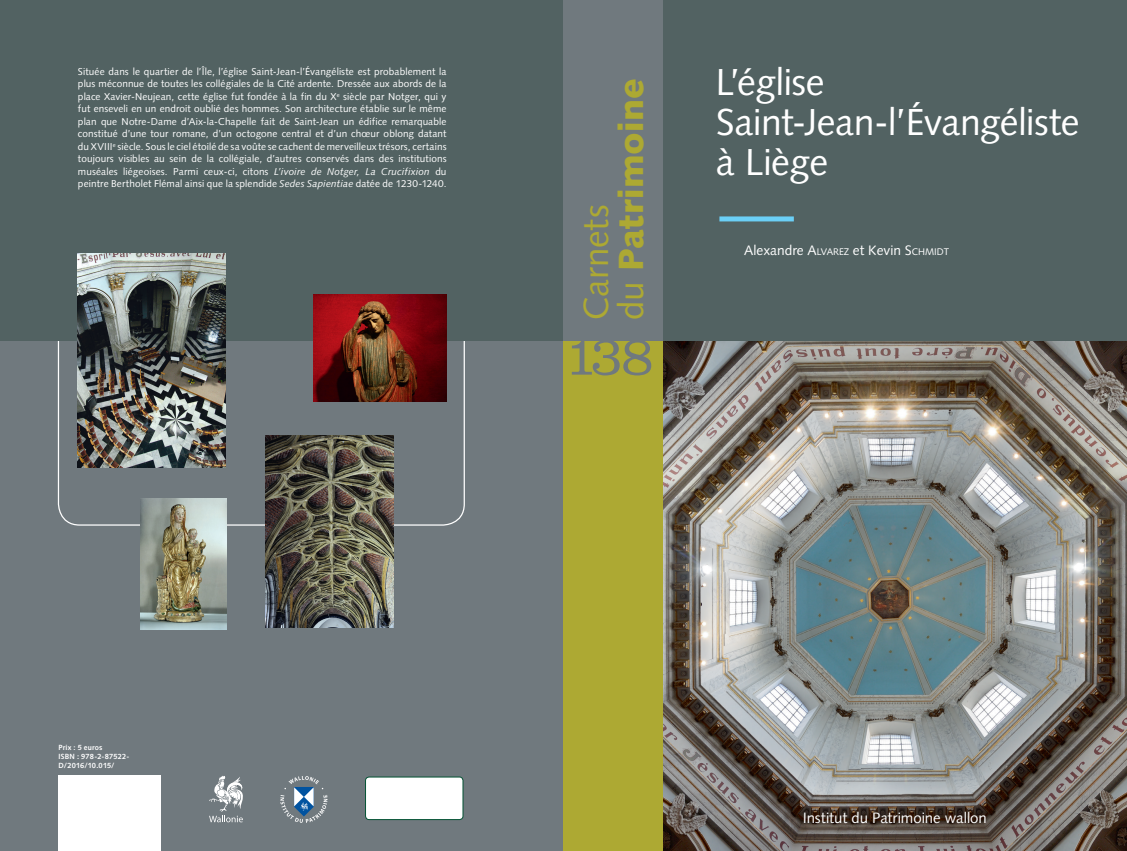
<style>
.page{position:relative;width:1127px;height:851px;background:#fff}
.page>*{position:absolute;margin:0;border:0;box-sizing:border-box;transform-origin:0 0}
.t1{font:300 56.25px "Clarendon";color:#70797e;scale:.95 1}
.t2{font:37.5px "Syntax";letter-spacing:-.015em;color:#fff}
.t3{font:900 35px/35px "Syntax";letter-spacing:.005em;color:#ada933}
.t4{font:15px "Syntax";letter-spacing:-.005em;color:#fff}
.auteurs{font:13.75px "Syntax";color:#fff}
.Texte_4e_cover{font:10px/12.5px "Syntax";letter-spacing:.01em;color:#fff;text-align:justify}
.t5{font:700 7.5px "Syntax";letter-spacing:.025em;color:#fff}
.s1{font-style:italic}
.s2{font-weight:400}
.s3{font-style:inherit}
.s4{font-size:9.62px}
</style>
<div class="page">
<div style="left:0;top:328px;width:564px;height:522px;background:#70797e"></div>
<img style="left:663px;top:340px;width:464px;height:510px">
<div style="left:0;top:0;width:1127px;height:340px;background:#526262"></div>
<div style="left:563px;top:340px;width:100px;height:510px;background:#ada933"></div>
<div style="left:58px;top:775px;width:103px;height:75px;background:#fff"></div>
<div style="left:563px;top:0;width:100px;height:340px;background:#70797e"></div>
<svg style="left:209px;top:775px;width:34px;height:47px"></svg>
<svg style="left:280px;top:776px;width:47px;height:46px"></svg>
<div style="left:365px;top:776px;width:98px;height:43px;background:#fff;border-radius:4px"></div>
<div style="left:365px;top:776px;width:98px;height:44px;border:1px solid #045334;border-radius:4px"></div>
<div style="left:719px;top:216px;width:75px;height:5px;background:#6bcff6"></div>
<img style="left:78px;top:254px;width:147px;height:213px">
<img style="left:313px;top:294px;width:133px;height:108px">
<img style="left:141px;top:498px;width:85px;height:131px">
<img style="left:266px;top:435px;width:128px;height:192px">
<p class="Texte_4e_cover" style="left:78px;top:65px;width:370px">Située dans le quartier de l’Île, l’église Saint-Jean-l’Évangéliste est probablement la plus méconnue de toutes les collégiales de la Cité ardente. Dressée aux abords de la place Xavier-Neujean, cette église fut fondée à la fin du X<sup>e</sup> siècle par Notger, qui y fut enseveli en un endroit oublié des hommes. Son architecture établie sur le même plan que Notre-Dame d’Aix-la-Chapelle fait de Saint-Jean un édifice remarquable constitué d’une tour romane, d’un octogone central et d’un chœur oblong datant du XVIII<sup>e</sup> siècle. Sous le ciel étoilé de sa voûte se cachent de merveilleux trésors, certains toujours visibles au sein de la collégiale, d’autres conservés dans des institutions muséales liégeoises. Parmi ceux-ci, citons <span class="s1">L’ivoire de Notger, La Crucifixion</span> du peintre Bertholet Flémal ainsi que la splendide <span class="s1">Sedes Sapientiae</span> datée de 1230-1240.</p>
<p class="t3" style="left:579px;top:320px;width:243px;rotate:-90deg"><span class="s2">Carnets<br>du</span> Patrimoine</p>
<p class="t1" style="left:565px;top:323px;width:94px">138</p>
<p class="t2" style="left:716px;top:60px;width:110px">L’église</p>
<p class="t2" style="left:716px;top:100px;width:365px">Saint-Jean-l’Évangéliste</p>
<p class="t2" style="left:716px;top:140px;width:114px">à Liège</p>
<p class="auteurs" style="left:744px;top:242px;width:206px">Alexandre <span class="s3">A</span><span class="s4">LVAREZ</span> et Kevin <span class="s3">S</span><span class="s4">CHMIDT</span></p>
<p class="t5" style="left:58px;top:743px;width:46px">Prix : 5 euros</p>
<p class="t5" style="left:58px;top:752px;width:72px">ISBN : 978-2-87522-</p>
<p class="t5" style="left:58px;top:761px;width:58px">D/2016/10.015/</p>
<p class="t4" style="left:803px;top:809px;width:186px">Institut du Patrimoine wallon</p>
</div>
